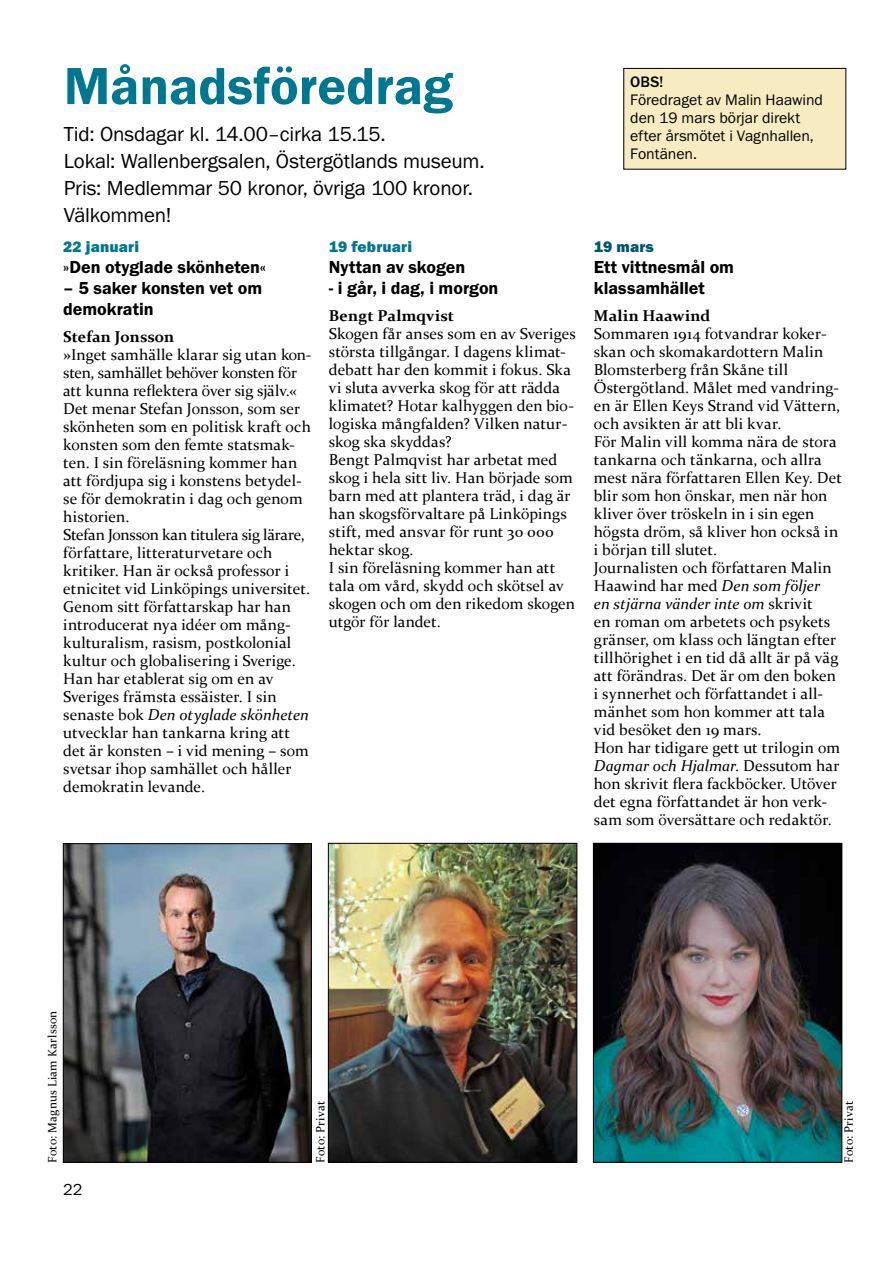
<style>
.page{position:relative;width:893px;height:1263px;background:#fff}
.page>*{position:absolute;margin:0;border:0;box-sizing:border-box;transform-origin:0 0}
.t1{font:54px "Franklin Gothic URW Dem";color:#007791}
.t2{font:21px/27px "Franklin Gothic URW Boo";letter-spacing:-.01em;color:#000}
.t3{font:18px/21px "Franklin Gothic URW Dem";color:#000}
.t4{font:16.5px "Franklin Gothic URW Boo";color:#000}
.t5{font:15.75px/18px "Constantia";letter-spacing:.01em;color:#000}
.t6{font:15.75px/18px "Franklin Gothic URW Boo";color:#000}
.t7{font:700 15.75px "Constantia";letter-spacing:.015em;color:#000}
.t8{font:15.75px "Franklin Gothic URW Hea";letter-spacing:.01em;color:#007791}
.t9{font:15.75px "Franklin Gothic URW Hea";letter-spacing:.01em;color:#00566a}
.t10{font:500 15.75px "Franklin Gothic URW";color:#000}
.t11{font:12px "Constantia";letter-spacing:.015em;color:#000}
.s1{font-weight:700}
.s2{font-style:italic}
</style>
<div class="page">
<img style="left:595px;top:845px;width:245px;height:316px">
<div style="left:593px;top:843px;width:249px;height:320px;border:1px solid #000"></div>
<img style="left:330px;top:845px;width:245px;height:316px">
<div style="left:328px;top:843px;width:249px;height:320px;border:1px solid #000"></div>
<img style="left:65px;top:845px;width:245px;height:316px">
<div style="left:63px;top:843px;width:249px;height:320px;border:1px solid #000"></div>
<div style="left:624px;top:68px;width:222px;height:101px;background:#f7ebc2"></div>
<div style="left:623px;top:68px;width:223px;height:102px;border:1px solid #000"></div>
<h1 class="t1" style="left:64px;top:53px;width:391px">Månadsföredrag</h1>
<h2 class="t2" style="left:64px;top:120px;width:422px">Tid: Onsdagar kl. 14.00–cirka 15.15.<br>Lokal: Wallenbergsalen, Östergötlands museum.<br>Pris: Medlemmar 50 kronor, övriga 100 kronor.<br>Välkommen!</h2>
<p class="t8" style="left:63px;top:237px;width:77px">22 januari</p>
<p class="t3" style="left:63px;top:256px;width:204px">»Den otyglade skönheten«</p>
<p class="t3" style="left:63px;top:277px;width:200px">– 5 saker konsten vet om demokratin</p>
<p class="t5" style="left:63px;top:327px;width:250px"><span class="s1">Stefan Jonsson<br>»</span>Inget samhälle klarar sig utan kon&shy;sten, samhället behöver konsten för att kunna reflektera över sig själv.«<br>Det menar Stefan Jonsson, som ser skönheten som en politisk kraft och konsten som den femte statsmak&shy;ten. I sin föreläsning kommer han att fördjupa sig i konstens betydel&shy;se för demokratin i dag och genom historien.<br>Stefan Jonsson kan titulera sig lärare, författare, litteraturvetare och kritiker. Han är också professor i etnicitet vid Linköpings universitet.<br>Genom sitt författarskap har han introducerat nya idéer om mång&shy;kulturalism, rasism, postkolonial kultur och globalisering i Sverige.<br>Han har etablerat sig om en av<br>Sveriges främsta essäister. I sin senaste bok <span class="s2">Den otyglade skönheten </span>utvecklar han tankarna kring att det är konsten – i vid mening – som svetsar ihop samhället och håller demokratin levande.</p>
<p class="t8" style="left:329px;top:237px;width:85px">19 februari</p>
<p class="t3" style="left:329px;top:256px;width:138px">Nyttan av skogen</p>
<p class="t3" style="left:329px;top:277px;width:171px">- i går, i dag, i morgon</p>
<p class="t7" style="left:329px;top:304px;width:127px">Bengt Palmqvist</p>
<p class="t5" style="left:329px;top:324px;width:248px">Skogen får anses som en av Sveriges största tillgångar. I dagens klimat&shy;debatt har den kommit i fokus. Ska vi sluta avverka skog för att rädda klimatet? Hotar kalhyggen den bio&shy;logiska mångfalden? Vilken natur&shy;skog ska skyddas?<br>Bengt Palmqvist har arbetat med skog i hela sitt liv. Han började som barn med att plantera träd, i dag är han skogsförvaltare på Linköpings stift, med ansvar för runt 30 000 hektar skog.<br>I sin föreläsning kommer han att tala om vård, skydd och skötsel av skogen och om den rikedom skogen utgör för landet.</p>
<p class="t10" style="left:630px;top:72px;width:35px">OBS!</p>
<p class="t6" style="left:630px;top:91px;width:194px">Föredraget av Malin Haawind den 19 mars börjar direkt efter årsmötet i Vagnhallen,<br>Fontänen.</p>
<p class="t9" style="left:594px;top:237px;width:62px">19 mars</p>
<p class="t3" style="left:594px;top:256px;width:142px">Ett vittnesmål om klassamhället</p>
<p class="t7" style="left:594px;top:304px;width:118px">Malin Haawind</p>
<p class="t5" style="left:594px;top:324px;width:250px">Sommaren 1914 fotvandrar koker&shy;skan och skomakardottern Malin<br>Blomsterberg från Skåne till<br>Östergötland. Målet med vandring&shy;en är Ellen Keys Strand vid Vättern, och avsikten är att bli kvar.<br>För Malin vill komma nära de stora tankarna och tänkarna, och allra mest nära författaren Ellen Key. Det blir som hon önskar, men när hon kliver över tröskeln in i sin egen högsta dröm, så kliver hon också in i början till slutet.<br>Journalisten och författaren Malin<br>Haawind har med <span class="s2">Den som följer<br>en stjärna vänder inte om</span> skrivit<br>en roman om arbetets och psykets gränser, om klass och längtan efter tillhörighet i en tid då allt är på väg att förändras. Det är om den boken i synnerhet och författandet i all&shy;mänhet som hon kommer att tala vid besöket den 19 mars.<br>Hon har tidigare gett ut trilogin om<br><span class="s2">Dagmar och Hjalmar</span>. Dessutom har hon skrivit flera fackböcker. Utöver det egna författandet är hon verk&shy;sam som översättare och redaktör.</p>
<p class="t11" style="left:44px;top:1163px;width:153px;rotate:-90deg">Foto: Magnus Liam Karlsson</p>
<p class="t4" style="left:63px;top:1180px;width:21px">22</p>
<p class="t11" style="left:312px;top:1163px;width:63px;rotate:-90deg">Foto: Privat</p>
<p class="t11" style="left:841px;top:1163px;width:63px;rotate:-90deg">Foto: Privat</p>
</div>
